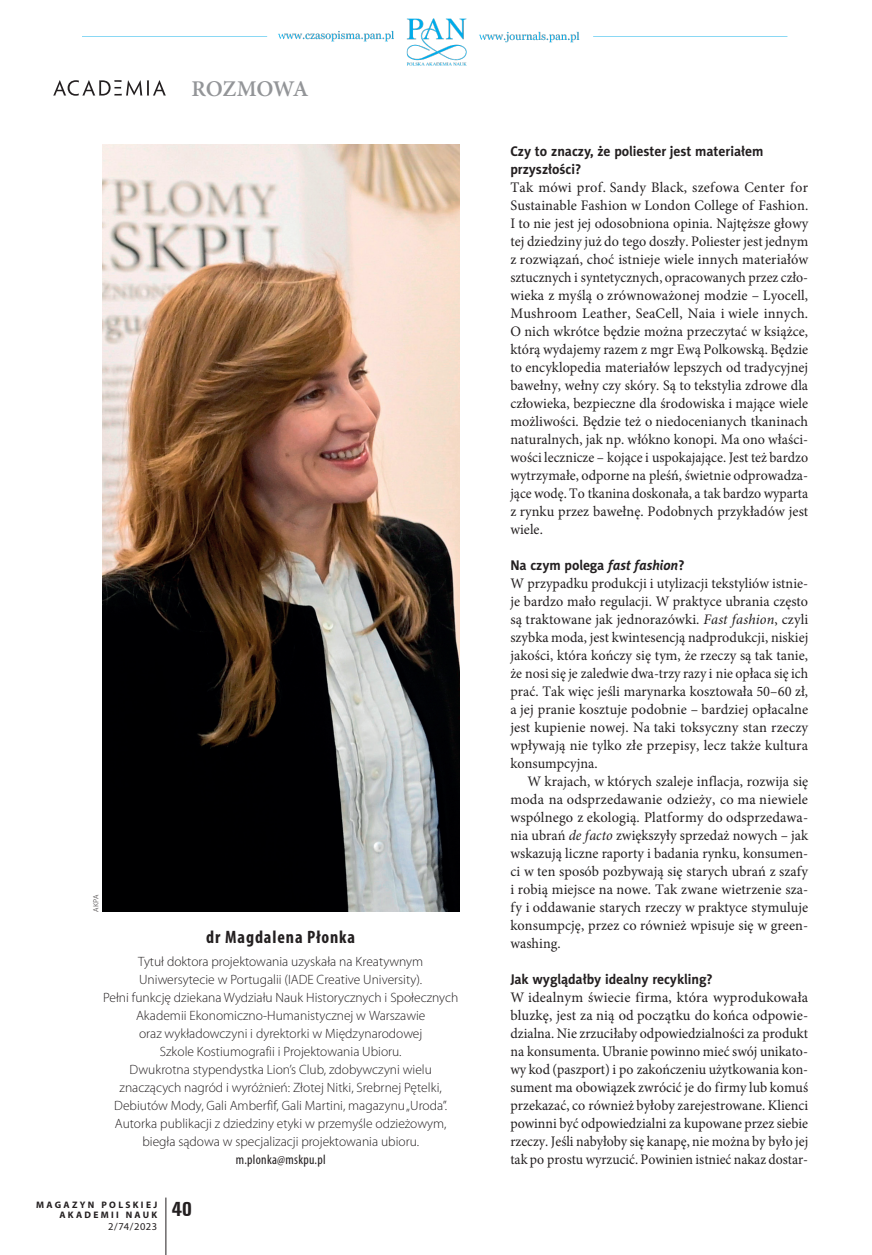
<style>
.page{position:relative;width:872px;height:1255px;background:#fff}
.page>*{position:absolute;margin:0;border:0;box-sizing:border-box;transform-origin:0 0}
.t1{font:600 22.5px "Minion Pro";letter-spacing:-.015em;color:#939598}
.t2{font:700 condensed 21px "Unitus TEE";color:#231f20}
.t3{font:700 condensed 18px "Myriad Pro";letter-spacing:.05em;color:#231f20}
.t4{font:14.55px/18px "Minion Pro";letter-spacing:.005em;color:#231f20;text-align:justify}
.t5{font:700 14.1px/18px "Naomi Sans EFN";letter-spacing:-.005em;color:#231f20}
.t6{font:300 13.5px/18px "Myriad Pro";color:#231f20;text-align:center}
.t7{font:condensed 13.5px "Myriad Pro";letter-spacing:.02em;color:#231f20}
.t8{font:10.5px "Myriad Pro";color:#231f20}
.t9{font:700 9.45px/10.5px "Myriad Pro";letter-spacing:.245em;color:#231f20;text-align:right}
.t10{font:7.5px "Naomi Sans EFN Thin";color:#231f20}
.s1{font-style:italic}
</style>
<div class="page">
<img style="left:82px;top:18px;width:706px;height:48px">
<hr style="left:166px;top:1197px;width:1px;height:57px;background:#231f20">
<img style="left:102px;top:145px;width:357px;height:766px">
<svg style="left:53px;top:80px;width:113px;height:16px"></svg>
<h1 class="t1" style="left:191px;top:73px;width:118px">ROZMOWA</h1>
<p class="t10" style="left:92px;top:911px;width:19px;rotate:-90deg">AKPA</p>
<p class="t3" style="left:206px;top:926px;width:150px">dr Magdalena Płonka</p>
<p class="t6" style="left:103px;top:952px;width:357px">Tytuł doktora projektowania uzyskała na Kreatywnym Uniwersytecie w Portugalii (IADE Creative University).<br>Pełni funkcję dziekana Wydziału Nauk Historycznych i Społecznych Akademii Ekonomiczno-Humanistycznej w Warszawie<br>oraz wykładowczyni i dyrektorki w Międzynarodowej<br>Szkole Kostiumografii i Projektowania Ubioru.<br>Dwukrotna stypendystka Lion’s Club, zdobywczyni wielu znaczących nagród i wyróżnień: Złotej Nitki, Srebrnej Pętelki, Debiutów Mody, Gali Amberfif, Gali Martini, magazynu „Uroda”.<br>Autorka publikacji z dziedziny etyki w przemyśle odzieżowym, biegła sądowa w specjalizacji projektowania ubioru.</p>
<p class="t7" style="left:236px;top:1151px;width:91px">m.plonka@mskpu.pl</p>
<p class="t9" style="left:36px;top:1198px;width:123px">MAGAZYN POLSKIEJ<br>AKADEMII NAUK</p>
<p class="t8" style="left:108px;top:1220px;width:51px">2/74/2023</p>
<h2 class="t2" style="left:172px;top:1196px;width:21px">40</h2>
<p class="t5" style="left:510px;top:142px;width:254px">Czy to znaczy, że poliester jest materiałem przyszłości?</p>
<p class="t4" style="left:510px;top:178px;width:299px">Tak mówi prof. Sandy Black, szefowa Center for Sustainable Fashion w London College of Fashion.<br>I to nie jest jej odosobniona opinia. Najtęższe głowy tej dziedziny już do tego doszły. Poliester jest jednym z rozwiązań, choć istnieje wiele innych materiałów sztucznych i syntetycznych, opracowanych przez czło&shy;wieka z myślą o zrównoważonej modzie – Lyocell, Mushroom Leather, SeaCell, Naia i wiele innych.<br>O nich wkrótce będzie można przeczytać w książce, którą wydajemy razem z mgr Ewą Polkowską. Będzie to encyklopedia materiałów lepszych od tradycyjnej bawełny, wełny czy skóry. Są to tekstylia zdrowe dla człowieka, bezpieczne dla środowiska i mające wiele możliwości. Będzie też o niedocenianych tkaninach naturalnych, jak np. włókno konopi. Ma ono właści&shy;wości lecznicze – kojące i uspokajające. Jest też bardzo wytrzymałe, odporne na pleśń, świetnie odprowadza&shy;jące wodę. To tkanina doskonała, a tak bardzo wyparta z rynku przez bawełnę. Podobnych przykładów jest wiele.</p>
<p class="t5" style="left:510px;top:556px;width:176px">Na czym polega <span class="s1">fast fashion</span>?</p>
<p class="t4" style="left:510px;top:574px;width:299px">W przypadku produkcji i utylizacji tekstyliów istnie&shy;je bardzo mało regulacji. W praktyce ubrania często są traktowane jak jednorazówki. <span class="s1">Fast fashion</span>, czyli szybka moda, jest kwintesencją nadprodukcji, niskiej jakości, która kończy się tym, że rzeczy są tak tanie, że nosi się je zaledwie dwa-trzy razy i nie opłaca się ich prać. Tak więc jeśli marynarka kosztowała 50–60 zł, a jej pranie kosztuje podobnie – bardziej opłacalne jest kupienie nowej. Na taki toksyczny stan rzeczy wpływają nie tylko złe przepisy, lecz także kultura konsumpcyjna.</p>
<p class="t4" style="left:510px;top:772px;width:299px;text-indent:17px">W krajach, w których szaleje inflacja, rozwija się moda na odsprzedawanie odzieży, co ma niewiele wspólnego z ekologią. Platformy do odsprzedawa&shy;nia ubrań <span class="s1">de facto</span> zwiększyły sprzedaż nowych – jak wskazują liczne raporty i badania rynku, konsumen&shy;ci w ten sposób pozbywają się starych ubrań z szafy i robią miejsce na nowe. Tak zwane wietrzenie sza&shy;fy i oddawanie starych rzeczy w praktyce stymuluje konsumpcję, przez co również wpisuje się w green&shy;washing.</p>
<p class="t5" style="left:510px;top:970px;width:204px">Jak wyglądałby idealny recykling?</p>
<p class="t4" style="left:510px;top:988px;width:299px">W idealnym świecie firma, która wyprodukowała bluzkę, jest za nią od początku do końca odpowie&shy;dzialna. Nie zrzuciłaby odpowiedzialności za produkt na konsumenta. Ubranie powinno mieć swój unikato&shy;wy kod (paszport) i po zakończeniu użytkowania kon&shy;sument ma obowiązek zwrócić je do firmy lub komuś przekazać, co również byłoby zarejestrowane. Klienci powinni być odpowiedzialni za kupowane przez siebie rzeczy. Jeśli nabyłoby się kanapę, nie można by było jej tak po prostu wyrzucić. Powinien istnieć nakaz dostar-</p>
</div>
